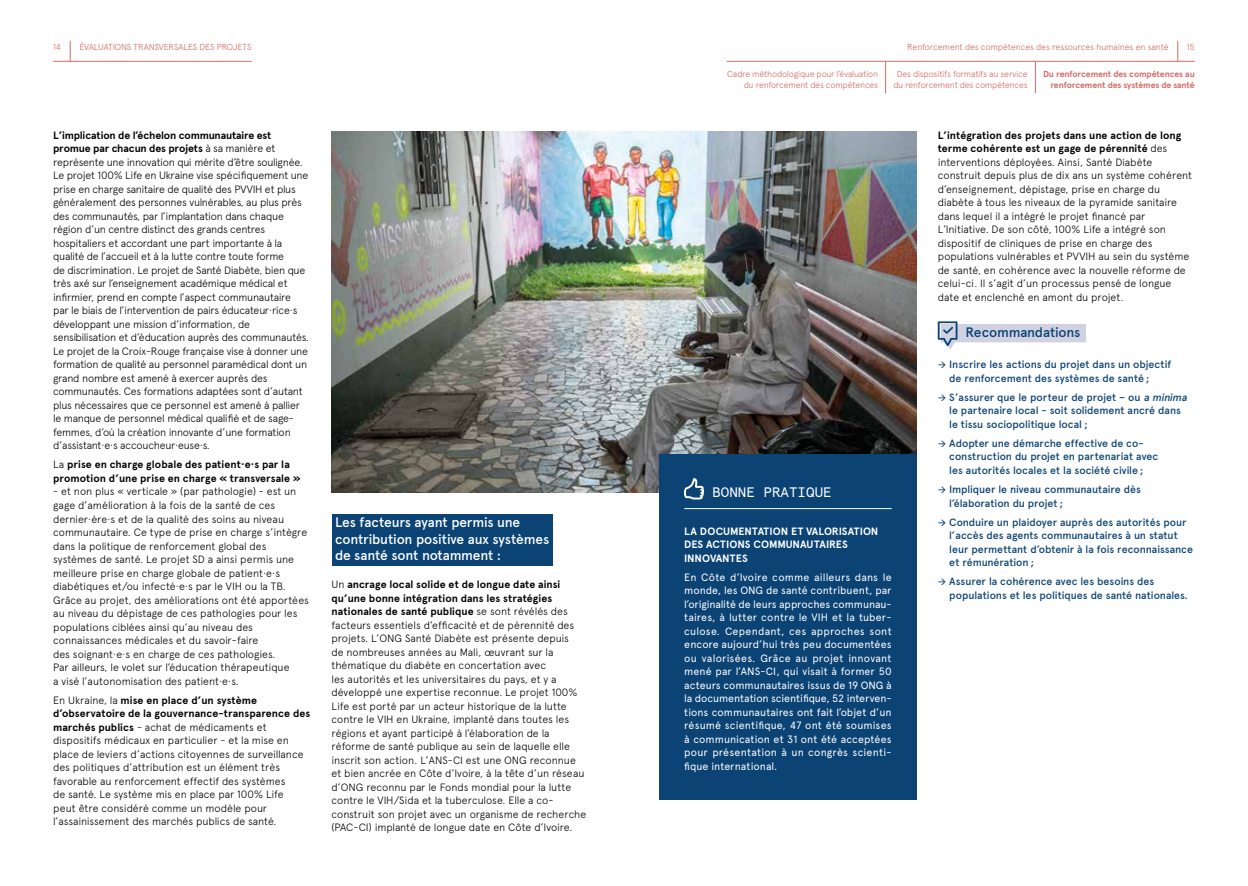
<style>
.page{position:relative;width:1248px;height:886px;background:#fff}
.page>*{position:absolute;margin:0;border:0;box-sizing:border-box;transform-origin:0 0}
.t1{font:500 13.75px/16.5px "Apercu";letter-spacing:-.015em;color:#fff}
.t2{font:500 13.75px "Apercu";letter-spacing:-.015em;color:#0b4375}
.t3{font:13.75px "Apercu Mono";color:#fff}
.t4{font:300 10.62px/13.5px "Apercu";letter-spacing:-.01em;color:#000}
.t5{font:500 10.62px/13.5px "Apercu";letter-spacing:-.005em;color:#0b4375}
.t6{font:10.62px/13.5px "Apercu";letter-spacing:.01em;color:#fff;text-align:justify}
.t7{font:700 10.62px/13.5px "Apercu";letter-spacing:.005em;color:#000}
.t8{font:700 10.62px/13.5px "Apercu";color:#fff}
.t9{font:300 8.75px/10.5px "Apercu";letter-spacing:-.02em;color:#d56a65;text-align:center}
.t10{font:700 8.75px/10.5px "Apercu";letter-spacing:-.015em;color:#d56a65;text-align:right}
.s1{font-weight:700}
.s2{font-weight:300}
.s3{font-style:italic}
</style>
<div class="page">
<div style="left:332px;top:514px;width:220px;height:52px;background:#0b4375"></div>
<svg style="left:937px;top:321px;width:148px;height:28px"></svg>
<img style="left:331px;top:131px;width:585px;height:362px">
<div style="left:659px;top:454px;width:257px;height:345px;background:#0b4375"></div>
<hr style="left:684px;top:508px;width:207px;height:1px;background:#fff">
<svg style="left:684px;top:478px;width:20px;height:21px"></svg>
<svg style="left:1177px;top:41px;width:1px;height:20px"></svg>
<svg style="left:70px;top:41px;width:1px;height:20px"></svg>
<hr style="left:53px;top:61px;width:199px;height:1px;background:#d56a65">
<hr style="left:726px;top:61px;width:468px;height:1px;background:#d56a65">
<hr style="left:1034px;top:61px;width:1px;height:32px;background:#d56a65">
<hr style="left:885px;top:61px;width:1px;height:32px;background:#d56a65">
<p class="t9" style="left:53px;top:42px;width:9px">14</p>
<p class="t9" style="left:79px;top:42px;width:173px">ÉVALUATIONS TRANSVERSALES DES PROJETS</p>
<p class="t9" style="left:907px;top:42px;width:263px">Renforcement des compétences des ressources humaines en santé</p>
<p class="t9" style="left:1186px;top:42px;width:9px">15</p>
<p class="t9" style="left:893px;top:69px;width:136px">Des dispositifs formatifs au service du renforcement des compétences</p>
<p class="t9" style="left:727px;top:69px;width:153px;text-align:right">Cadre méthodologique pour l’évaluation du renforcement des compétences</p>
<p class="t10" style="left:1042px;top:69px;width:153px">Du renforcement des compétences au renforcement des systèmes de santé</p>
<p class="t4" style="left:53px;top:128px;width:257px"><span class="s1">L’implication de l’échelon communautaire est promue par chacun des projets</span> à sa manière et représente une innovation qui mérite d’être soulignée.<br>Le projet 100% Life en Ukraine vise spécifiquement une prise en charge sanitaire de qualité des PVVIH et plus généralement des personnes vulnérables, au plus près des communautés, par l’implantation dans chaque région d’un centre distinct des grands centres hospitaliers et accordant une part importante à la qualité de l’accueil et à la lutte contre toute forme<br>de discrimination. Le projet de Santé Diabète, bien que très axé sur l’enseignement académique médical et infirmier, prend en compte l’aspect communautaire par le biais de l’intervention de pairs éducateur·rice·s développant une mission d’information, de sensibilisation et d’éducation auprès des communautés.<br>Le projet de la Croix-Rouge française vise à donner une formation de qualité au personnel paramédical dont un grand nombre est amené à exercer auprès des communautés. Ces formations adaptées sont d’autant plus nécessaires que ce personnel est amené à pallier le manque de personnel médical qualifié et de sage&shy;femmes, d’où la création innovante d’une formation d’assistant·e·s accoucheur·euse·s.</p>
<p class="t7" style="left:53px;top:458px;width:249px"><span class="s2">La</span> prise en charge globale des patient·e·s par la promotion d’une prise en charge « transversale »</p>
<p class="t4" style="left:53px;top:485px;width:257px">- et non plus « verticale » (par pathologie) - est un gage d’amélioration à la fois de la santé de ces dernier·ère·s et de la qualité des soins au niveau communautaire. Ce type de prise en charge s’intègre dans la politique de renforcement global des systèmes de santé. Le projet SD a ainsi permis une meilleure prise en charge globale de patient·e·s diabétiques et/ou infecté·e·s par le VIH ou la TB.<br>Grâce au projet, des améliorations ont été apportées au niveau du dépistage de ces pathologies pour les populations ciblées ainsi qu’au niveau des connaissances médicales et du savoir-faire<br>des soignant·e·s en charge de ces pathologies.<br>Par ailleurs, le volet sur l’éducation thérapeutique<br>a visé l’autonomisation des patient·e·s.</p>
<p class="t4" style="left:53px;top:693px;width:258px">En Ukraine, la <span class="s1">mise en place d’un système d’observatoire de la gouvernance-transparence des marchés publics</span> - achat de médicaments et dispositifs médicaux en particulier - et la mise en place de leviers d’actions citoyennes de surveillance des politiques d’attribution est un élément très favorable au renforcement effectif des systèmes<br>de santé. Le système mis en place par 100% Life<br>peut être considéré comme un modèle pour l’assainissement des marchés publics de santé.</p>
<p class="t1" style="left:335px;top:514px;width:216px">Les facteurs ayant permis une contribution positive aux systèmes de santé sont notamment :</p>
<p class="t4" style="left:331px;top:578px;width:256px">Un <span class="s1">ancrage local solide et de longue date ainsi qu’une bonne intégration dans les stratégies nationales de santé publique</span> se sont révélés des facteurs essentiels d’efficacité et de pérennité des projets. L’ONG Santé Diabète est présente depuis<br>de nombreuses années au Mali, œuvrant sur la thématique du diabète en concertation avec<br>les autorités et les universitaires du pays, et y a développé une expertise reconnue. Le projet 100% Life est porté par un acteur historique de la lutte contre le VIH en Ukraine, implanté dans toutes les régions et ayant participé à l’élaboration de la réforme de santé publique au sein de laquelle elle inscrit son action. L’ANS-CI est une ONG reconnue et bien ancrée en Côte d’Ivoire, à la tête d’un réseau d’ONG reconnu par le Fonds mondial pour la lutte contre le VIH/Sida et la tuberculose. Elle a co&shy;construit son projet avec un organisme de recherche (PAC-CI) implanté de longue date en Côte d’Ivoire.</p>
<p class="t3" style="left:712px;top:483px;width:121px">BONNE PRATIQUE</p>
<p class="t8" style="left:684px;top:524px;width:196px">LA DOCUMENTATION ET VALORISATION<br>DES ACTIONS COMMUNAUTAIRES<br>INNOVANTES</p>
<p class="t6" style="left:684px;top:570px;width:209px">En Côte d’Ivoire comme ailleurs dans le monde, les ONG de santé contribuent, par l’originalité de leurs approches communau&shy;taires, à lutter contre le VIH et la tuber&shy;culose. Cependant, ces approches sont encore aujourd’hui très peu documentées ou valorisées. Grâce au projet innovant mené par l’ANS-CI, qui visait à former 50 acteurs communautaires issus de 19 ONG à la documentation scientifique, 52 interven&shy;tions communautaires ont fait l’objet d’un résumé scientifique, 47 ont été soumises à communication et 31 ont été acceptées pour présentation à un congrès scienti&shy;fique international.</p>
<p class="t4" style="left:937px;top:128px;width:256px"><span class="s1">L’intégration des projets dans une action de long terme cohérente est un gage de pérennité</span> des interventions déployées. Ainsi, Santé Diabète construit depuis plus de dix ans un système cohérent d’enseignement, dépistage, prise en charge du diabète à tous les niveaux de la pyramide sanitaire dans lequel il a intégré le projet financé par L’Initiative. De son côté, 100% Life a intégré son dispositif de cliniques de prise en charge des populations vulnérables et PVVIH au sein du système de santé, en cohérence avec la nouvelle réforme de celui-ci. Il s’agit d’un processus pensé de longue date et enclenché en amont du projet.</p>
<p class="t2" style="left:965px;top:324px;width:116px">Recommandations</p>
<p class="t5" style="left:949px;top:358px;width:223px;text-indent:-12px">→ Inscrire les actions du projet dans un objectif de renforcement des systèmes de santé ;</p>
<p class="t5" style="left:949px;top:390px;width:241px;text-indent:-12px">→ S’assurer que le porteur de projet – ou <span class="s3">a minima </span>le partenaire local - soit solidement ancré dans le tissu sociopolitique local ;</p>
<p class="t5" style="left:949px;top:436px;width:210px;text-indent:-12px">→ Adopter une démarche effective de co&shy;construction du projet en partenariat avec les autorités locales et la société civile ;</p>
<p class="t5" style="left:949px;top:483px;width:193px;text-indent:-12px">→ Impliquer le niveau communautaire dès l’élaboration du projet ;</p>
<p class="t5" style="left:949px;top:515px;width:245px;text-indent:-12px">→ Conduire un plaidoyer auprès des autorités pour l’accès des agents communautaires à un statut leur permettant d’obtenir à la fois reconnaissance et rémunération ;</p>
<p class="t5" style="left:949px;top:575px;width:240px;text-indent:-12px">→ Assurer la cohérence avec les besoins des populations et les politiques de santé nationales.</p>
</div>
